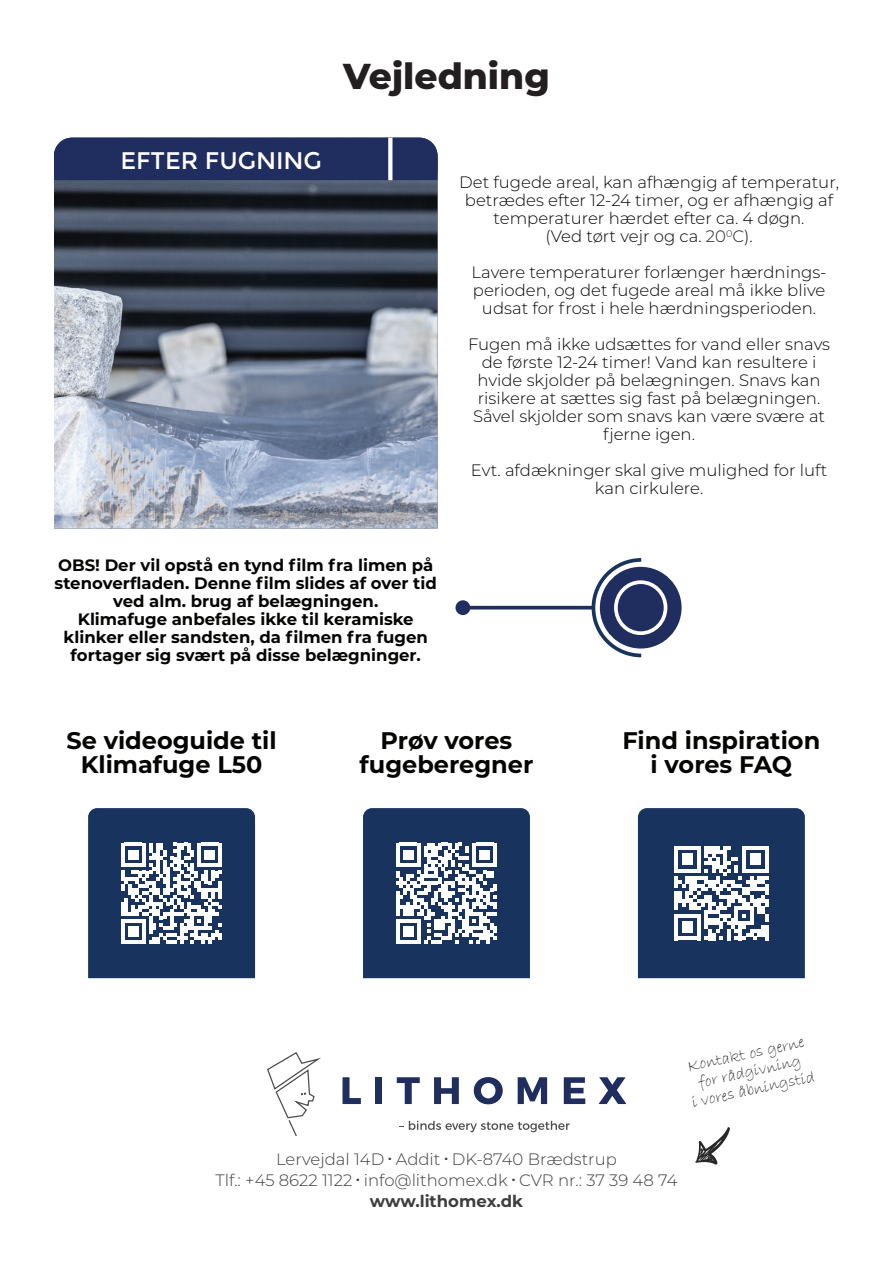
<style>
.page{position:relative;width:893px;height:1263px;background:#fff}
.page>*{position:absolute;margin:0;border:0;box-sizing:border-box;transform-origin:0 0}
.t1{font:800 36px "Montserrat";color:#231f20}
.t2{font:700 24px/24px "Montserrat";color:#040503;text-align:center}
.t3{font:24px "Montserrat";color:#fff}
.t4{font:300 16.5px/18px "Montserrat";color:#040503;text-align:center}
.t5{font:700 16.5px/18px "Montserrat";color:#040503;text-align:center}
.t6{font:300 16.5px/21px "Montserrat";color:#3e3e3f;text-align:center}
.t7{font:16.5px/18px "Bradley Hand ITC";color:#231f20;text-align:center}
.s1{color:#231f20}
.s2{font-weight:700}
</style>
<div class="page">
<img style="left:54px;top:180px;width:383px;height:348px">
<div style="left:600px;top:567px;width:82px;height:81px;background:#202d5f;border-radius:50%"></div>
<hr style="left:463px;top:606px;width:130px;height:3px;background:#202d5f">
<div style="left:455px;top:600px;width:15px;height:15px;background:#202d5f;border-radius:50%"></div>
<svg style="left:590px;top:558px;width:55px;height:100px"></svg>
<div style="left:616px;top:582px;width:49px;height:51px;background:#202d5f;border-radius:50%"></div>
<div style="left:614px;top:580px;width:53px;height:55px;border:4px solid #fff;border-radius:50%"></div>
<svg style="left:399px;top:1121px;width:171px;height:11px"></svg>
<svg style="left:343px;top:1077px;width:18px;height:27px"></svg>
<div style="left:375px;top:1077px;width:7px;height:27px;background:#1f2d5f"></div>
<svg style="left:397px;top:1077px;width:23px;height:27px"></svg>
<svg style="left:434px;top:1077px;width:25px;height:27px"></svg>
<svg style="left:474px;top:1077px;width:29px;height:27px"></svg>
<svg style="left:518px;top:1077px;width:29px;height:27px"></svg>
<svg style="left:564px;top:1077px;width:21px;height:27px"></svg>
<svg style="left:599px;top:1077px;width:27px;height:27px"></svg>
<svg style="left:267px;top:1052px;width:54px;height:83px"></svg>
<div style="left:54px;top:138px;width:383px;height:42px;background:#1f2d5f"></div>
<svg style="left:388px;top:138px;width:4px;height:42px"></svg>
<svg style="left:695px;top:1127px;width:35px;height:37px"></svg>
<svg style="left:88px;top:808px;width:167px;height:170px"></svg>
<svg style="left:638px;top:808px;width:167px;height:170px"></svg>
<svg style="left:363px;top:808px;width:167px;height:170px"></svg>
<h1 class="t1" style="left:343px;top:50px;width:208px">Vejledning</h1>
<h2 class="t3" style="left:120px;top:147px;width:203px">EFTER FUGNING</h2>
<p class="t4" style="left:459px;top:173px;width:381px">Det fugede areal, kan afhængig af temperatur, betrædes efter 12-24 timer, og er afhængig af temperaturer hærdet efter ca. 4 døgn.<br>(Ved tørt vejr og ca. <span class="s1">20</span><sup>0</sup><span class="s1">C</span>).</p>
<p class="t4" style="left:472px;top:263px;width:356px">Lavere temperaturer forlænger hærdnings&shy;perioden, og det fugede areal må ikke blive udsat for frost i hele hærdningsperioden.</p>
<p class="t4" style="left:468px;top:335px;width:364px">Fugen må ikke udsættes for vand eller snavs de første 12-24 timer! Vand kan resultere i hvide skjolder på belægningen. Snavs kan risikere at sættes sig fast på belægningen.<br>Såvel skjolder som snavs kan være svære at fjerne igen.</p>
<p class="t4" style="left:471px;top:461px;width:358px">Evt. afdækninger skal give mulighed for luft kan cirkulere.</p>
<p class="t5" style="left:55px;top:555px;width:384px">OBS! Der vil opstå en tynd film fra limen på stenoverfladen. Denne film slides af over tid ved alm. brug af belægningen.<br>Klimafuge anbefales ikke til keramiske klinker eller sandsten, da filmen fra fugen fortager sig svært på disse belægninger.</p>
<h2 class="t2" style="left:66px;top:727px;width:212px">Se videoguide til<br>Klimafuge L50</h2>
<h2 class="t2" style="left:360px;top:727px;width:175px">Prøv vores fugeberegner</h2>
<h2 class="t2" style="left:622px;top:727px;width:199px">Find inspiration i vores FAQ</h2>
<p class="t7" style="left:683px;top:1058px;width:127px;rotate:-12deg">Kontakt os gerne for rådgivning<br>i vores åbningstid</p>
<p class="t6" style="left:215px;top:1148px;width:463px">Lervejdal 14D <sup>.</sup> Addit <sup>.</sup> DK-8740 Brædstrup<br>Tlf.: +45 8622 1122 <sup>.</sup> info@lithomex.dk <sup>.</sup> CVR nr.: 37 39 48 74 <span class="s2">www.lithomex.dk</span></p>
</div>
